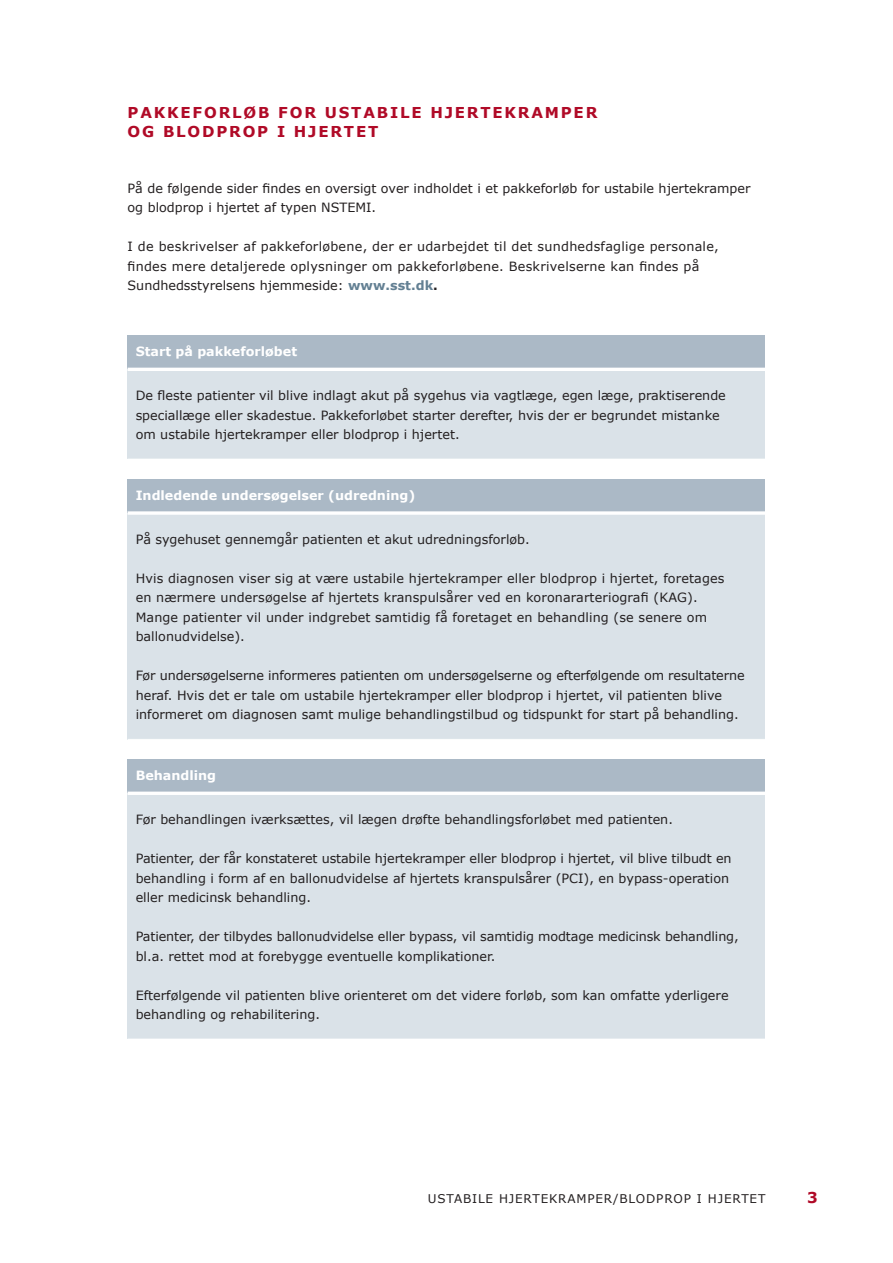
<style>
.page{position:relative;width:893px;height:1263px;background:#fff}
.page>*{position:absolute;margin:0;border:0;box-sizing:border-box;transform-origin:0 0}
.t1{font:700 15px/19.5px "Verdana";letter-spacing:.12em;color:#b00a27}
.t2{font:12.75px/19.5px "Verdana";color:#231f20}
.t3{font:12.75px/19.5px "Verdana";letter-spacing:.02em;color:#231f20}
.t4{font:700 12.75px "Verdana";color:#fff}
.t5{font:12px "Verdana";letter-spacing:.07em;color:#231f20}
.s1{font-weight:700;color:#638093}
.s2{font-weight:700}
</style>
<div class="page">
<div style="left:128px;top:335px;width:637px;height:34px;background:#abb9c6"></div>
<div style="left:128px;top:369px;width:637px;height:90px;background:#dae2e8"></div>
<hr style="left:128px;top:368px;width:637px;height:3px;background:#fff">
<div style="left:128px;top:479px;width:637px;height:34px;background:#abb9c6"></div>
<div style="left:128px;top:513px;width:637px;height:226px;background:#dae2e8"></div>
<svg style="left:128px;top:511px;width:637px;height:4px;background:#f4f6f8"></svg>
<div style="left:128px;top:759px;width:637px;height:34px;background:#abb9c6"></div>
<div style="left:128px;top:793px;width:637px;height:246px;background:#dae2e8"></div>
<hr style="left:128px;top:792px;width:637px;height:3px;background:#fff">
<p class="t1" style="left:128px;top:102px;width:164px">Pakkeforløb FOR</p>
<p class="t1" style="left:128px;top:102px;width:471px;text-indent:197px">ustabile hjertekramper og Blodprop i hjertet</p>
<p class="t2" style="left:128px;top:178px;width:624px">På de følgende sider findes en oversigt over indholdet i et pakkeforløb for ustabile hjertekramper og blodprop i hjertet af typen NSTEMI.</p>
<p class="t3" style="left:128px;top:236px;width:593px">I de beskrivelser af pakkeforløbene, der er udarbejdet til det sundhedsfaglige personale, findes mere detaljerede oplysninger om pakkeforløbene. Beskrivelserne kan findes på<br>Sundhedsstyrelsens hjemmeside: <span class="s1">www.sst.dk</span><span class="s2">.</span></p>
<p class="t4" style="left:136px;top:344px;width:163px">Start på pakkeforløbet</p>
<p class="t2" style="left:136px;top:385px;width:592px">De fleste patienter vil blive indlagt akut på sygehus via vagtlæge, egen læge, praktiserende speciallæge eller skadestue. Pakkeforløbet starter derefter, hvis der er begrundet mistanke om ustabile hjertekramper eller blodprop i hjertet.</p>
<p class="t4" style="left:136px;top:487px;width:281px">Indledende undersøgelser (udredning)</p>
<p class="t2" style="left:136px;top:529px;width:395px">På sygehuset gennemgår patienten et akut udredningsforløb.</p>
<p class="t2" style="left:136px;top:568px;width:590px">Hvis diagnosen viser sig at være ustabile hjertekramper eller blodprop i hjertet, foretages en nærmere undersøgelse af hjertets kranspulsårer ved en koronararteriografi (KAG).<br>Mange patienter vil under indgrebet samtidig få foretaget en behandling (se senere om ballonudvidelse).</p>
<p class="t2" style="left:136px;top:666px;width:610px">Før undersøgelserne informeres patienten om undersøgelserne og efterfølgende om resultaterne heraf. Hvis det er tale om ustabile hjertekramper eller blodprop i hjertet, vil patienten blive informeret om diagnosen samt mulige behandlingstilbud og tidspunkt for start på behandling.</p>
<p class="t4" style="left:136px;top:767px;width:82px">Behandling</p>
<p class="t2" style="left:136px;top:809px;width:539px">Før behandlingen iværksættes, vil lægen drøfte behandlingsforløbet med patienten.</p>
<p class="t2" style="left:136px;top:848px;width:597px">Patienter, der får konstateret ustabile hjertekramper eller blodprop i hjertet, vil blive tilbudt en behandling i form af en ballonudvidelse af hjertets kranspulsårer (PCI), en bypass-operation eller medicinsk behandling.</p>
<p class="t2" style="left:136px;top:926px;width:605px">Patienter, der tilbydes ballonudvidelse eller bypass, vil samtidig modtage medicinsk behandling, bl.a. rettet mod at forebygge eventuelle komplikationer.</p>
<p class="t2" style="left:136px;top:985px;width:594px">Efterfølgende vil patienten blive orienteret om det videre forløb, som kan omfatte yderligere behandling og rehabilitering.</p>
<p class="t5" style="left:428px;top:1191px;width:339px">ustabile hjertekramper/Blodprop i hjertet</p>
<p class="t1" style="left:807px;top:1188px;width:12px">3</p>
</div>
